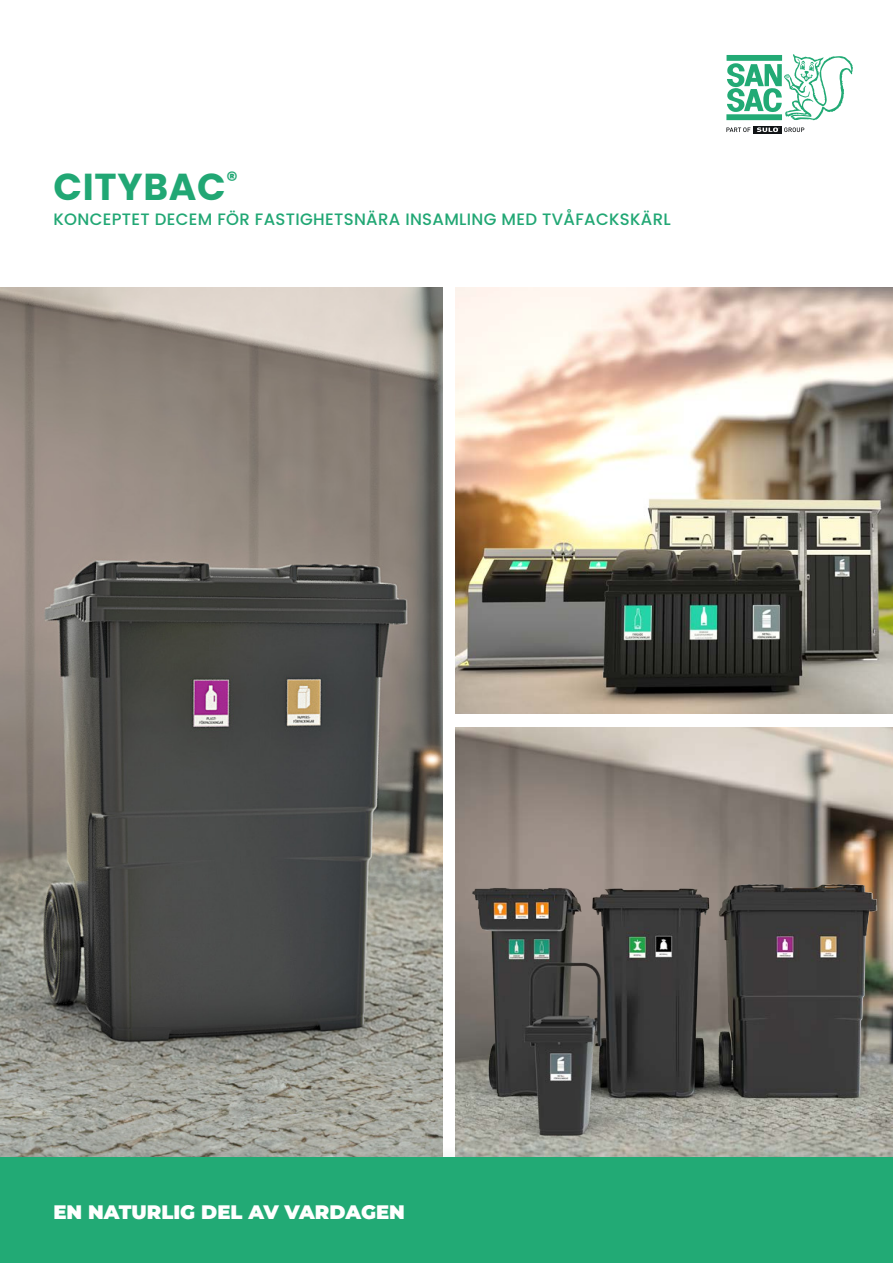
<style>
.page{position:relative;width:893px;height:1263px;background:#fff}
.page>*{position:absolute;margin:0;border:0;box-sizing:border-box;transform-origin:0 0}
.t1{font:700 37.5px "Poppins";letter-spacing:.02em;color:#21a774}
.t2{font:900 19.5px "Montserrat";color:#fff}
.t3{font:500 16.5px "Poppins";letter-spacing:.02em;color:#21a774}
</style>
<div class="page">
<img style="left:455px;top:728px;width:438px;height:15px">
<img style="left:455px;top:287px;width:438px;height:427px">
<img style="left:0;top:287px;width:442px;height:857px">
<img style="left:455px;top:743px;width:438px;height:401px">
<div style="left:0;top:1144px;width:893px;height:119px;background:#231f20;opacity:.05"></div>
<div style="left:0;top:1158px;width:893px;height:105px;background:#22aa75"></div>
<svg style="left:726px;top:54px;width:127px;height:66px"></svg>
<svg style="left:726px;top:127px;width:24px;height:5px"></svg>
<div style="left:753px;top:126px;width:29px;height:7px;background:#111416"></div>
<svg style="left:757px;top:127px;width:47px;height:5px"></svg>
<p class="t1" style="left:53px;top:165px;width:186px">CITYBAC<sup>®</sup></p>
<p class="t3" style="left:53px;top:210px;width:619px">KONCEPTET DECEM FÖR FASTIGHETSNÄRA INSAMLING MED TVÅFACKSKÄRL</p>
<p class="t2" style="left:53px;top:1197px;width:353px">EN NATURLIG DEL AV VARDAGEN</p>
</div>
